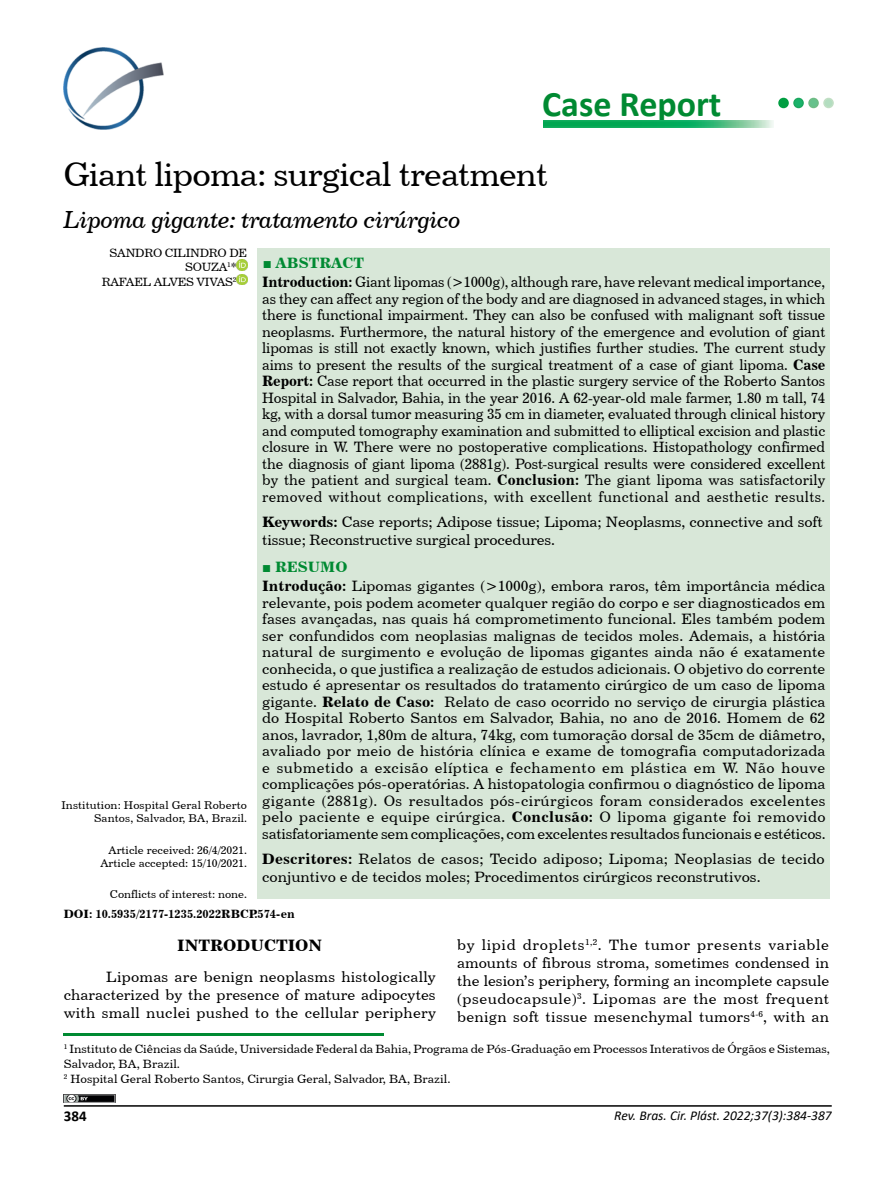
<style>
.page{position:relative;width:893px;height:1191px;background:#fff}
.page>*{position:absolute;margin:0;border:0;box-sizing:border-box;transform-origin:0 0}
.t1{font:700 36px "Calibri";color:#008a32}
.t2{font:33.75px "Century 731 BT Roman A";letter-spacing:-.025em;color:#000}
.t3{font:24.75px "Century 731 BT Italic A";letter-spacing:-.025em;color:#000}
.t4{font:16.5px "Century 731 BT Bold A";color:#000}
.t5{font:15px/16.5px "Century 731 BT Roman A";color:#000;text-align:justify}
.t6{font:15px/16.5px "Century 731 BT Roman A";color:#000;text-align:justify;scale:.95 1}
.t7{font:15px "Century 731 BT Bold A";color:#008a32}
.t8{font:700 15px "Calibri";color:#000}
.t9{font:italic 13.5px "Calibri";color:#000}
.t10{font:12px/15px "Century 731 BT Roman A";letter-spacing:-.005em;color:#000}
.t11{font:12px "Century 731 BT Bold A";color:#000}
.t12{font:12px "Century 731 BT Roman A";letter-spacing:-.025em;color:#000}
.t13{font:11.25px/13.5px "Century 731 BT Roman A";color:#000;text-align:right}
.s1{font-family:"Times New Roman";font-weight:700}
.s2{font-family:"Century 731 BT Bold A"}
</style>
<div class="page">
<hr style="left:64px;top:1105px;width:768px;height:1px;background:#000">
<svg style="left:236px;top:260px;width:11px;height:25px"></svg>
<img style="left:63px;top:47px;width:101px;height:82px">
<div style="left:258px;top:248px;width:572px;height:650px;background:#d8e7d8"></div>
<hr style="left:64px;top:1033px;width:320px;height:2px;background:#008a32">
<img style="left:64px;top:1094px;width:51px;height:9px">
<img style="left:544px;top:120px;width:229px;height:8px">
<div style="left:779px;top:98px;width:9px;height:9px;background:#009e41;border-radius:50%"></div>
<div style="left:778px;top:98px;width:11px;height:10px;border:2px solid #009e41;border-radius:50%"></div>
<div style="left:794px;top:98px;width:9px;height:9px;background:#1ab26b;border-radius:50%"></div>
<div style="left:793px;top:98px;width:11px;height:10px;border:2px solid #1aa85e;border-radius:50%"></div>
<div style="left:809px;top:98px;width:9px;height:9px;background:#66c18c;border-radius:50%"></div>
<div style="left:808px;top:98px;width:11px;height:10px;border:2px solid #6fbc85;border-radius:50%"></div>
<div style="left:824px;top:98px;width:9px;height:9px;background:#b3ddc0;border-radius:50%"></div>
<div style="left:823px;top:98px;width:11px;height:10px;border:2px solid #c1dfc4;border-radius:50%"></div>
<h1 class="t1" style="left:542px;top:78px;width:181px">Case Report</h1>
<h2 class="t2" style="left:63px;top:153px;width:486px">Giant lipoma: surgical treatment</h2>
<h3 class="t3" style="left:63px;top:204px;width:399px">Lipoma gigante: tratamento cirúrgico</h3>
<p class="t12" style="left:110px;top:245px;width:139px">SANDRO CILINDRO DE</p>
<p class="t10" style="left:185px;top:259px;width:53px">SOUZA<sup>1</sup>*</p>
<p class="t12" style="left:102px;top:274px;width:136px">RAFAEL ALVES VIVAS<sup>2</sup></p>
<p class="t13" style="left:61px;top:797px;width:187px">Institution: Hospital Geral Roberto<br>Santos, Salvador, BA, Brazil.</p>
<p class="t13" style="left:100px;top:842px;width:148px">Article received: 26/4/2021.<br>Article accepted: 15/10/2021.</p>
<p class="t13" style="left:110px;top:886px;width:139px">Conflicts of interest: none.</p>
<p class="t7" style="left:263px;top:253px;width:103px"><span class="s1">■</span> ABSTRACT</p>
<p class="t6" style="left:262px;top:274px;width:595px"><span class="s2">Introduction:</span> Giant lipomas (&gt;1000g), although rare, have relevant medical importance, as they can affect any region of the body and are diagnosed in advanced stages, in which there is functional impairment. They can also be confused with malignant soft tissue neoplasms. Furthermore, the natural history of the emergence and evolution of giant lipomas is still not exactly known, which justifies further studies. The current study aims to present the results of the surgical treatment of a case of giant lipoma. <span class="s2">Case Report:</span> Case report that occurred in the plastic surgery service of the Roberto Santos Hospital in Salvador, Bahia, in the year 2016. A 62-year-old male farmer, 1.80 m tall, 74 kg, with a dorsal tumor measuring 35 cm in diameter, evaluated through clinical history and computed tomography examination and submitted to elliptical excision and plastic closure in W. There were no postoperative complications. Histopathology confirmed the diagnosis of giant lipoma (2881g). Post-surgical results were considered excellent by the patient and surgical team. <span class="s2">Conclusion:</span> The giant lipoma was satisfactorily removed without complications, with excellent functional and aesthetic results.</p>
<p class="t5" style="left:262px;top:512px;width:562px;line-height:18px"><span class="s2">Keywords:</span> Case reports; Adipose tissue; Lipoma; Neoplasms, connective and soft tissue; Reconstructive surgical procedures.</p>
<p class="t7" style="left:262px;top:557px;width:87px"><span class="s1">■</span> RESUMO</p>
<p class="t5" style="left:262px;top:577px;width:565px"><span class="s2">Introdução:</span> Lipomas gigantes (&gt;1000g), embora raros, têm importância médica relevante, pois podem acometer qualquer região do corpo e ser diagnosticados em fases avançadas, nas quais há comprometimento funcional. Eles também podem ser confundidos com neoplasias malignas de tecidos moles. Ademais, a história natural de surgimento e evolução de lipomas gigantes ainda não é exatamente conhecida, o que justifica a realização de estudos adicionais. O objetivo do corrente estudo é apresentar os resultados do tratamento cirúrgico de um caso de lipoma gigante. <span class="s2">Relato de Caso:</span> Relato de caso ocorrido no serviço de cirurgia plástica do Hospital Roberto Santos em Salvador, Bahia, no ano de 2016. Homem de 62 anos, lavrador, 1,80m de altura, 74kg, com tumoração dorsal de 35cm de diâmetro, avaliado por meio de história clínica e exame de tomografia computadorizada e submetido a excisão elíptica e fechamento em plástica em W. Não houve complicações pós-operatórias. A histopatologia confirmou o diagnóstico de lipoma gigante (2881g). Os resultados pós-cirúrgicos foram considerados excelentes pelo paciente e equipe cirúrgica. <span class="s2">Conclusão:</span> O lipoma gigante foi removido satisfatoriamente sem complicações, com excelentes resultados funcionais e estéticos.</p>
<p class="t5" style="left:262px;top:849px;width:564px;line-height:18px"><span class="s2">Descritores:</span> Relatos de casos; Tecido adiposo; Lipoma; Neoplasias de tecido conjuntivo e de tecidos moles; Procedimentos cirúrgicos reconstrutivos.</p>
<p class="t11" style="left:64px;top:906px;width:232px">DOI: 10.5935/2177-1235.2022RBCP.574-en</p>
<p class="t4" style="left:177px;top:935px;width:147px">INTRODUCTION</p>
<p class="t5" style="left:64px;top:967px;width:374px;line-height:18px;text-indent:43px">Lipomas are benign neoplasms histologically characterized by the presence of mature adipocytes with small nuclei pushed to the cellular periphery</p>
<p class="t5" style="left:457px;top:935px;width:374px;line-height:18px">by lipid droplets<sup>1,2</sup>. The tumor presents variable amounts of fibrous stroma, sometimes condensed in the lesion’s periphery, forming an incomplete capsule (pseudocapsule)<sup>3</sup>. Lipomas are the most frequent benign soft tissue mesenchymal tumors<sup>4-6</sup>, with an</p>
<p class="t10" style="left:64px;top:1041px;width:768px"><sup>1</sup> Instituto de Ciências da Saúde, Universidade Federal da Bahia, Programa de Pós-Graduação em Processos Interativos de Órgãos e Sistemas,<br>Salvador, BA, Brazil.<br><sup>2</sup> Hospital Geral Roberto Santos, Cirurgia Geral, Salvador, BA, Brazil.</p>
<p class="t8" style="left:64px;top:1105px;width:24px">384</p>
<p class="t9" style="left:614px;top:1106px;width:219px">Rev. Bras. Cir. Plást. 2022;37(3):384-387</p>
</div>
